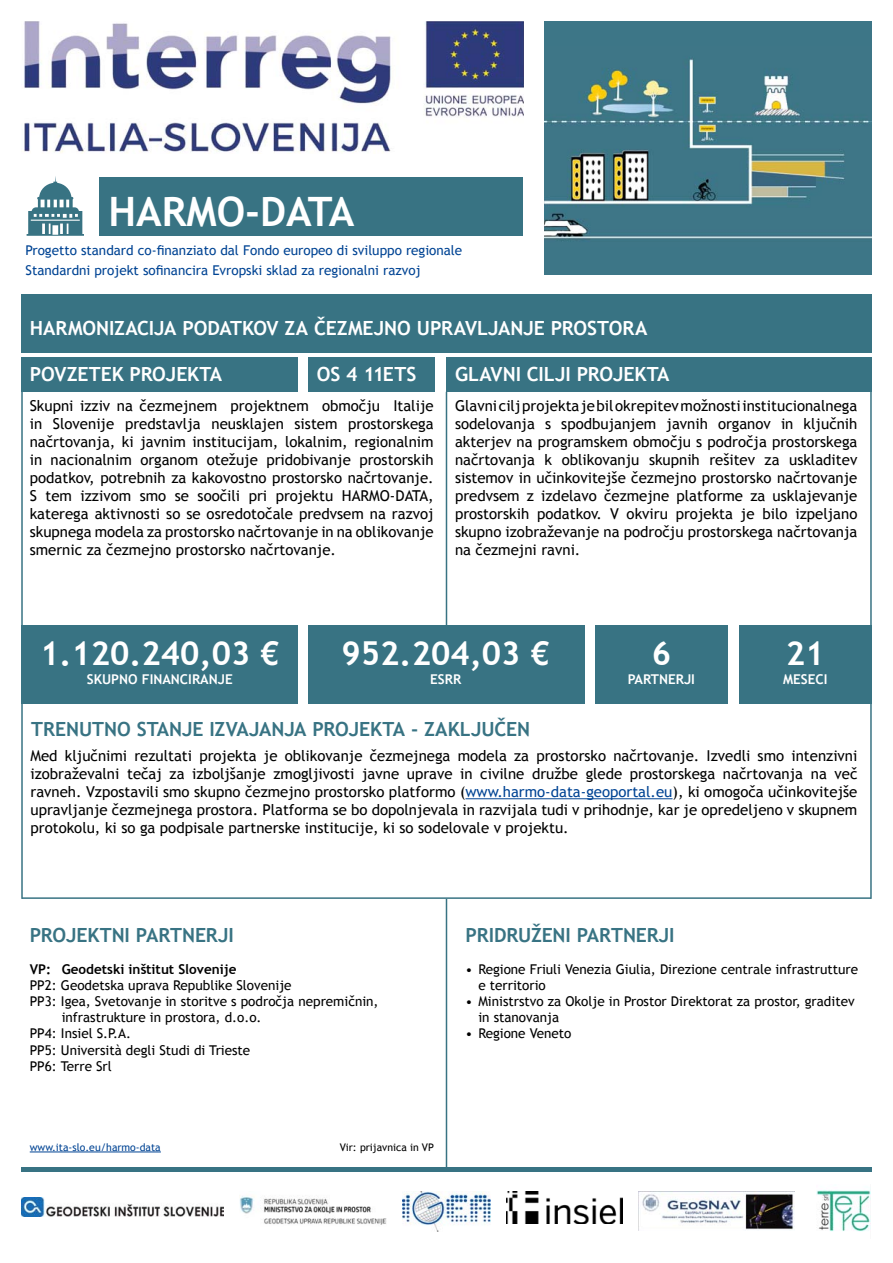
<style>
.page{position:relative;width:893px;height:1263px;background:#fff}
.page>*{position:absolute;margin:0;border:0;box-sizing:border-box;transform-origin:0 0}
.t1{font:700 40.5px "Trebuchet MS";color:#fff}
.t2{font:700 33px "Trebuchet MS";color:#fff}
.t3{font:700 19.5px "Trebuchet MS";color:#fff}
.t4{font:700 19.5px "Trebuchet MS";color:#387383}
.t5{font:15px/18px "Trebuchet MS";color:#000;text-align:justify}
.t6{font:13.5px/16.2px "Trebuchet MS";color:#000}
.t7{font:13.5px/19.5px "Trebuchet MS";color:#004494}
.t8{font:700 13.5px "Trebuchet MS";color:#fff}
.t9{font:700 13.5px "Trebuchet MS";color:#000}
.t10{font:10.5px "Trebuchet MS";color:#004494}
.t11{font:10.5px "Trebuchet MS";color:#000}
.s1{color:#004494}
</style>
<div class="page">
<div style="left:544px;top:21px;width:328px;height:254px;background:#3d7687"></div>
<img style="left:544px;top:58px;width:328px;height:183px">
<img style="left:21px;top:1197px;width:202px;height:19px">
<img style="left:240px;top:1196px;width:147px;height:29px">
<img style="left:403px;top:1191px;width:87px;height:41px">
<img style="left:506px;top:1191px;width:116px;height:33px">
<img style="left:817px;top:1190px;width:53px;height:42px">
<img style="left:638px;top:1191px;width:157px;height:40px">
<svg style="left:27px;top:176px;width:57px;height:60px"></svg>
<hr style="left:21px;top:392px;width:2px;height:507px;background:#387383">
<hr style="left:446px;top:392px;width:1px;height:234px;background:#387383">
<hr style="left:870px;top:392px;width:2px;height:507px;background:#387383">
<div style="left:21px;top:626px;width:277px;height:78px;background:#387383"></div>
<div style="left:308px;top:626px;width:277px;height:78px;background:#387383"></div>
<div style="left:595px;top:626px;width:133px;height:78px;background:#387383"></div>
<div style="left:739px;top:626px;width:133px;height:78px;background:#387383"></div>
<hr style="left:22px;top:897px;width:849px;height:2px;background:#387383">
<div style="left:100px;top:177px;width:423px;height:59px;background:#387383"></div>
<img style="left:24px;top:21px;width:499px;height:133px">
<div style="left:21px;top:294px;width:851px;height:59px;background:#387383"></div>
<div style="left:21px;top:1167px;width:851px;height:5px;background:#387383"></div>
<hr style="left:446px;top:899px;width:1px;height:268px;background:#387383">
<div style="left:446px;top:357px;width:426px;height:35px;background:#387383"></div>
<div style="left:308px;top:357px;width:127px;height:35px;background:#387383"></div>
<div style="left:21px;top:357px;width:277px;height:35px;background:#387383"></div>
<hr style="left:465px;top:798px;width:207px;height:1px;background:#004494">
<hr style="left:30px;top:1151px;width:131px;height:1px;background:#004494">
<h1 class="t1" style="left:108px;top:188px;width:248px">HARMO-DATA</h1>
<p class="t7" style="left:26px;top:241px;width:438px">Progetto standard co-finanziato dal Fondo europeo di sviluppo regionale<br>Standardni projekt sofinancira Evropski sklad za regionalni razvoj</p>
<h3 class="t3" style="left:30px;top:317px;width:619px">HARMONIZACIJA PODATKOV ZA ČEZMEJNO UPRAVLJANJE PROSTORA</h3>
<h3 class="t3" style="left:30px;top:363px;width:194px">POVZETEK PROJEKTA</h3>
<h3 class="t3" style="left:317px;top:363px;width:101px">OS 4 11ETS</h3>
<h3 class="t3" style="left:455px;top:363px;width:216px">GLAVNI CILJI PROJEKTA</h3>
<p class="t5" style="left:30px;top:396px;width:405px">Skupni izziv na čezmejnem projektnem območju Italije in Slovenije predstavlja neusklajen sistem prostorskega načrtovanja, ki javnim institucijam, lokalnim, regionalnim in nacionalnim organom otežuje pridobivanje prostorskih podatkov, potrebnih za kakovostno prostorsko načrtovanje.<br>S tem izzivom smo se soočili pri projektu HARMO-DATA, katerega aktivnosti so se osredotočale predvsem na razvoj skupnega modela za prostorsko načrtovanje in na oblikovanje smernic za čezmejno prostorsko načrtovanje.</p>
<p class="t5" style="left:455px;top:396px;width:404px">Glavni cilj projekta je bil okrepitev možnosti institucionalnega sodelovanja s spodbujanjem javnih organov in ključnih akterjev na programskem območju s področja prostorskega načrtovanja k oblikovanju skupnih rešitev za uskladitev sistemov in učinkovitejše čezmejno prostorsko načrtovanje predvsem z izdelavo čezmejne platforme za usklajevanje prostorskih podatkov. V okviru projekta je bilo izpeljano skupno izobraževanje na področju prostorskega načrtovanja na čezmejni ravni.</p>
<h2 class="t2" style="left:40px;top:634px;width:241px">1.120.240,03 €</h2>
<p class="t8" style="left:87px;top:672px;width:147px">SKUPNO FINANCIRANJE</p>
<h2 class="t2" style="left:342px;top:634px;width:210px">952.204,03 €</h2>
<p class="t8" style="left:430px;top:672px;width:33px">ESRR</p>
<h3 class="t4" style="left:31px;top:718px;width:500px">TRENUTNO STANJE IZVAJANJA PROJEKTA - ZAKLJUČEN</h3>
<h2 class="t2" style="left:652px;top:634px;width:21px">6</h2>
<p class="t8" style="left:628px;top:672px;width:69px">PARTNERJI</p>
<h2 class="t2" style="left:786px;top:634px;width:40px">21</h2>
<p class="t8" style="left:783px;top:672px;width:46px">MESECI</p>
<p class="t5" style="left:31px;top:746px;width:828px">Med ključnimi rezultati projekta je oblikovanje čezmejnega modela za prostorsko načrtovanje. Izvedli smo intenzivni izobraževalni tečaj za izboljšanje zmogljivosti javne uprave in civilne družbe glede prostorskega načrtovanja na več ravneh. Vzpostavili smo skupno čezmejno prostorsko platformo (<span class="s1">www.harmo-data-geoportal.eu</span>), ki omogoča učinkovitejše upravljanje čezmejnega prostora. Platforma se bo dopolnjevala in razvijala tudi v prihodnje, kar je opredeljeno v skupnem protokolu, ki so ga podpisale partnerske institucije, ki so sodelovale v projektu.</p>
<h3 class="t4" style="left:30px;top:923px;width:206px">PROJEKTNI PARTNERJI</h3>
<h3 class="t4" style="left:466px;top:923px;width:211px">PRIDRUŽENI PARTNERJI</h3>
<p class="t9" style="left:30px;top:961px;width:208px">VP: Geodetski inštitut Slovenije</p>
<p class="t6" style="left:30px;top:977px;width:263px">PP2: Geodetska uprava Republike Slovenije</p>
<p class="t6" style="left:30px;top:993px;width:350px">PP3: Igea, Svetovanje in storitve s področja nepremičnin,</p>
<p class="t6" style="left:62px;top:1009px;width:201px">infrastrukture in prostora, d.o.o.</p>
<p class="t6" style="left:30px;top:1025px;width:103px">PP4: Insiel S.P.A.</p>
<p class="t6" style="left:30px;top:1042px;width:222px">PP5: Università degli Studi di Trieste</p>
<p class="t6" style="left:30px;top:1058px;width:84px">PP6: Terre Srl</p>
<p class="t10" style="left:30px;top:1141px;width:133px">www.ita-slo.eu/harmo-data</p>
<p class="t11" style="left:340px;top:1141px;width:96px">Vir: prijavnica in VP</p>
<p class="t6" style="left:478px;top:961px;width:381px;text-indent:-13px">• Regione Friuli Venezia Giulia, Direzione centrale infrastrutture e territorio</p>
<p class="t6" style="left:478px;top:993px;width:378px;text-indent:-13px">• Ministrstvo za Okolje in Prostor Direktorat za prostor, graditev in stanovanja</p>
<p class="t6" style="left:466px;top:1025px;width:107px">• Regione Veneto</p>
</div>
